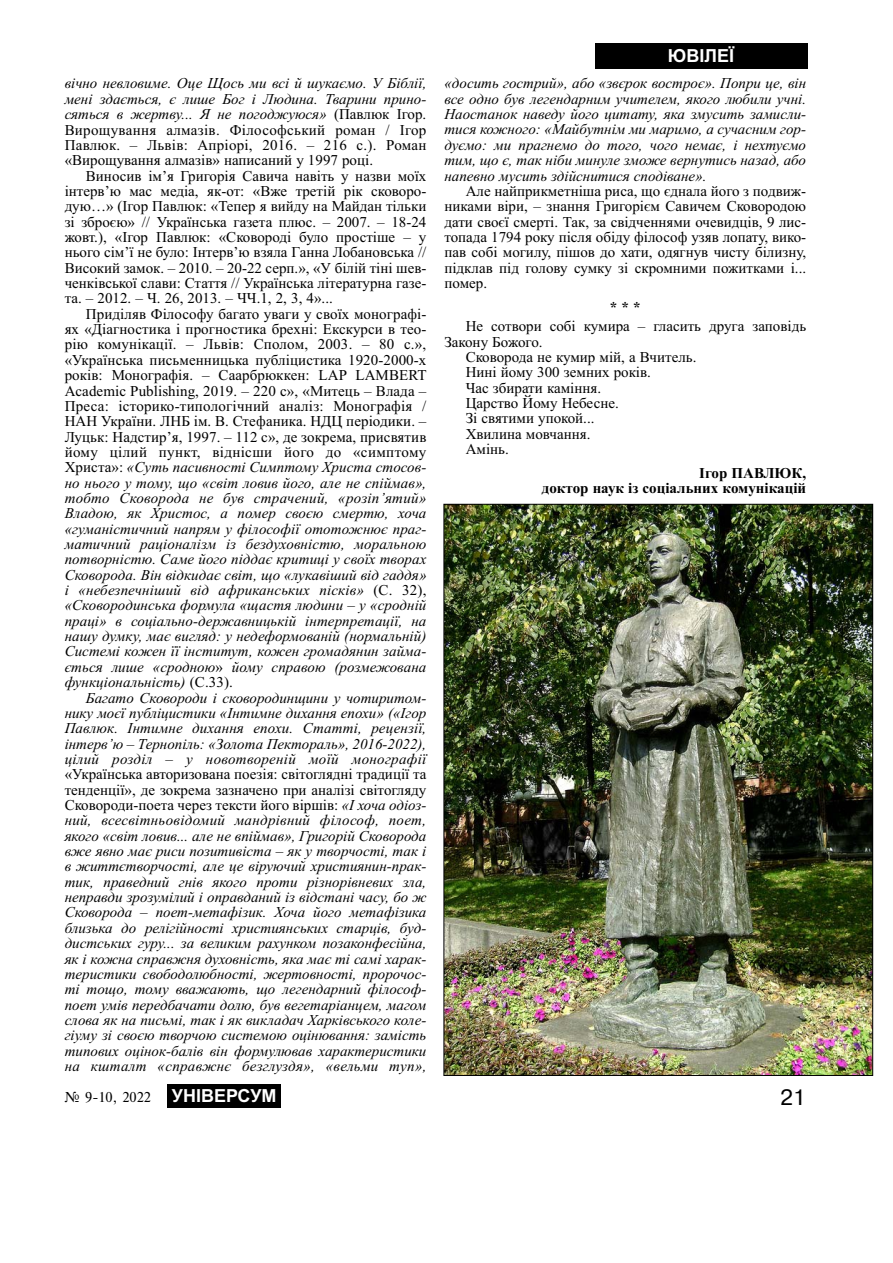
<style>
.page{position:relative;width:893px;height:1263px;background:#fff}
.page>*{position:absolute;margin:0;border:0;box-sizing:border-box;transform-origin:0 0}
.t1{font:21px "Ukr";color:#000}
.t2{font:700 18px "Arial";color:#fff}
.t3{font:italic 15px/15.3px "Times New Roman";letter-spacing:.005em;color:#000;text-align:justify}
.t4{font:15px/15.3px "Times New Roman";color:#000;text-align:justify}
.t5{font:700 15px/15.3px "Times New Roman";color:#000;text-align:right}
.t6{font:15px "Times";color:#000}
.s1{font-style:italic}
.s2{font-style:normal}
.s3{font-family:"Arial";font-weight:700;font-size:18px;color:#fff}
</style>
<div class="page">
<div style="left:167px;top:1084px;width:114px;height:24px;background:#000"></div>
<div style="left:594px;top:43px;width:213px;height:26px;background:#000"></div>
<img style="left:445px;top:506px;width:425px;height:568px">
<p class="t4" style="left:65px;top:77px;width:363px"><span class="s1">вічно невловиме. Оце Щось ми всі й шукаємо. У Біблії, мені здається, є лише Бог і Людина. Тварини прино&shy;сяться в жертву... Я не погоджуюся»</span> (Павлюк Ігор.<br>Вирощування алмазів. Філософський роман / Ігор Павлюк. – Львів: Апріорі, 2016. – 216 с.). Роман «Вирощування алмазів» написаний у 1997 році.</p>
<p class="t4" style="left:65px;top:169px;width:363px;text-indent:21px">Виносив ім’я Григорія Савича навіть у назви моїх інтерв’ю мас медіа, як-от: «Вже третій рік сковоро&shy;дую…» (Ігор Павлюк: «Тепер я вийду на Майдан тільки зі зброєю» // Українська газета плюс. – 2007. – 18-24 жовт.), «Ігор Павлюк: «Сковороді було простіше – у нього сім’ї не було: Інтерв’ю взяла Ганна Лобановська // Високий замок. – 2010. – 20-22 серп.», «У білій тіні шев&shy;ченківської слави: Стаття // Українська літературна газе&shy;та. – 2012. – Ч. 26, 2013. – ЧЧ.1, 2, 3, 4»...</p>
<p class="t3" style="left:65px;top:306px;width:363px;text-indent:21px"><span class="s2">Приділяв Філософу багато уваги у своїх монографі&shy;ях «Діагностика і прогностика брехні: Екскурси в тео&shy;рію комунікації. – Львів: Сполом, 2003. – 80 с.», «Українська письменницька публіцистика 1920-2000-х років: Монографія. – Саарбрюккен: LAP LAMBERT Academic Publishing, 2019. – 220 с», «Митець – Влада – Преса: історико-типологічний аналiз: Монографія / НАН України. ЛНБ iм. В. Стефаника. НДЦ перiодики. – Луцьк: Надстир’я, 1997. – 112 с», де зокрема, присвятив йому цілий пункт, віднісши його до «симптому Христа»:</span> «Суть пасивності Симптому Христа стосов&shy;но нього у тому, що «світ ловив його, але не спіймав», тобто Сковорода не був страчений, «розіп’ятий» Владою, як Христос, а помер своєю смертю, хоча «гуманістичний напрям у філософії ототожнює праг&shy;матичний раціоналізм із бездуховністю, моральною потворністю. Саме його піддає критиці у своїх творах Сковорода. Він відкидає світ, що «лукавіший від гаддя» і «небезпечніший від африканських пісків» <span class="s2">(С. 32), </span>«Сковородинська формула «щастя людини – у «сродній праці» в соціально-державницькій інтерпретації, на нашу думку, має вигляд: у недеформованій (нормальній)<br>Системі кожен її інститут, кожен громадянин займа&shy;ється лише «сродною<span class="s2">»</span> йому справою (розмежована функціональність) <span class="s2">(С.33).</span></p>
<p class="t3" style="left:65px;top:690px;width:363px;text-indent:21px">Багато Сковороди і сковородинщини у чотиритом&shy;нику моєї публіцистики «Інтимне дихання епохи» («Ігор Павлюк. Інтимне дихання епохи. Статті, рецензії, інтерв’ю – Тернопіль: «Золота Пектораль», 2016-2022), цілий розділ – у новотвореній моїй монографії</p>
<p class="t3" style="left:65px;top:766px;width:363px"><span class="s2">«Українська авторизована поезія: світоглядні традиції та тенденції», де зокрема зазначено при аналізі світогляду Сковороди-поета через тексти його віршів:</span> «І хоча одіоз&shy;ний, всесвітньовідомий мандрівний філософ, поет, якого «світ ловив... але не впіймав», Григорій Сковорода вже явно має риси позитивіста – як у творчості, так і в життєтворчості, але це віруючий християнин-прак&shy;тик, праведний гнів якого проти різнорівневих зла, неправди зрозумілий і оправданий із відстані часу, бо ж Сковорода – поет-метафізик. Хоча його метафізика близька до релігійності християнських старців, буд&shy;дистських гуру... за великим рахунком позаконфесійна, як і кожна справжня духовність, яка має ті самі харак&shy;теристики свободолюбності, жертовності, пророчос&shy;ті тощо, тому вважають, що легендарний філософ&shy;поет умів передбачати долю, був вегетаріанцем, магом слова як на письмі, так і як викладач Харківського коле&shy;гіуму зі своєю творчою системою оцінювання: замість типових оцінок-балів він формулював характеристики на кшталт «справжнє безглуздя», «вельми туп»,</p>
<p class="t2" style="left:668px;top:46px;width:68px">ЮВІЛЕЇ</p>
<p class="t3" style="left:444px;top:76px;width:363px">«досить гострий», або «звєрок востроє». Попри це, він все одно був легендарним учителем, якого любили учні.<br>Наостанок наведу його цитату, яка змусить замисли&shy;тися кожного: «Майбутнім ми маримо, а сучасним гор&shy;дуємо: ми прагнемо до того, чого немає, і нехтуємо тим, що є, так ніби минуле зможе вернутись назад, або напевно мусить здійснитися сподіване».</p>
<p class="t4" style="left:444px;top:185px;width:363px;text-indent:21px">Але найприкметніша риса, що єднала його з подвиж&shy;никами віри, – знання Григорієм Савичем Сковородою дати своєї смерті. Так, за свідченнями очевидців, 9 лис&shy;топада 1794 року після обіду філософ узяв лопату, вико&shy;пав собі могилу, пішов до хати, одягнув чисту білизну, підклав під голову сумку зі скромними пожитками і... помер.</p>
<p class="t5" style="left:610px;top:301px;width:32px">* * *</p>
<p class="t4" style="left:465px;top:320px;width:342px">Не сотвори собі кумира – гласить друга заповідь</p>
<p class="t4" style="left:444px;top:335px;width:100px">Закону Божого.</p>
<p class="t4" style="left:465px;top:351px;width:232px">Сковорода не кумир мій, а Вчитель.</p>
<p class="t4" style="left:465px;top:366px;width:187px">Нині йому 300 земних років.</p>
<p class="t4" style="left:465px;top:381px;width:137px">Час збирати каміння.</p>
<p class="t4" style="left:465px;top:397px;width:155px">Царство Йому Небесне.</p>
<p class="t4" style="left:465px;top:412px;width:130px">Зі святими упокой...</p>
<p class="t4" style="left:465px;top:427px;width:126px">Хвилина мовчання.</p>
<p class="t4" style="left:465px;top:443px;width:45px">Амінь.</p>
<p class="t5" style="left:541px;top:467px;width:266px">Ігор ПАВЛЮК,<br>доктор наук із соціальних комунікацій</p>
<p class="t6" style="left:64px;top:1088px;width:214px">‹ 9-10, 2022 <span class="s3">УНІВЕРСУМ</span></p>
<h1 class="t1" style="left:780px;top:1086px;width:27px">21</h1>
</div>
